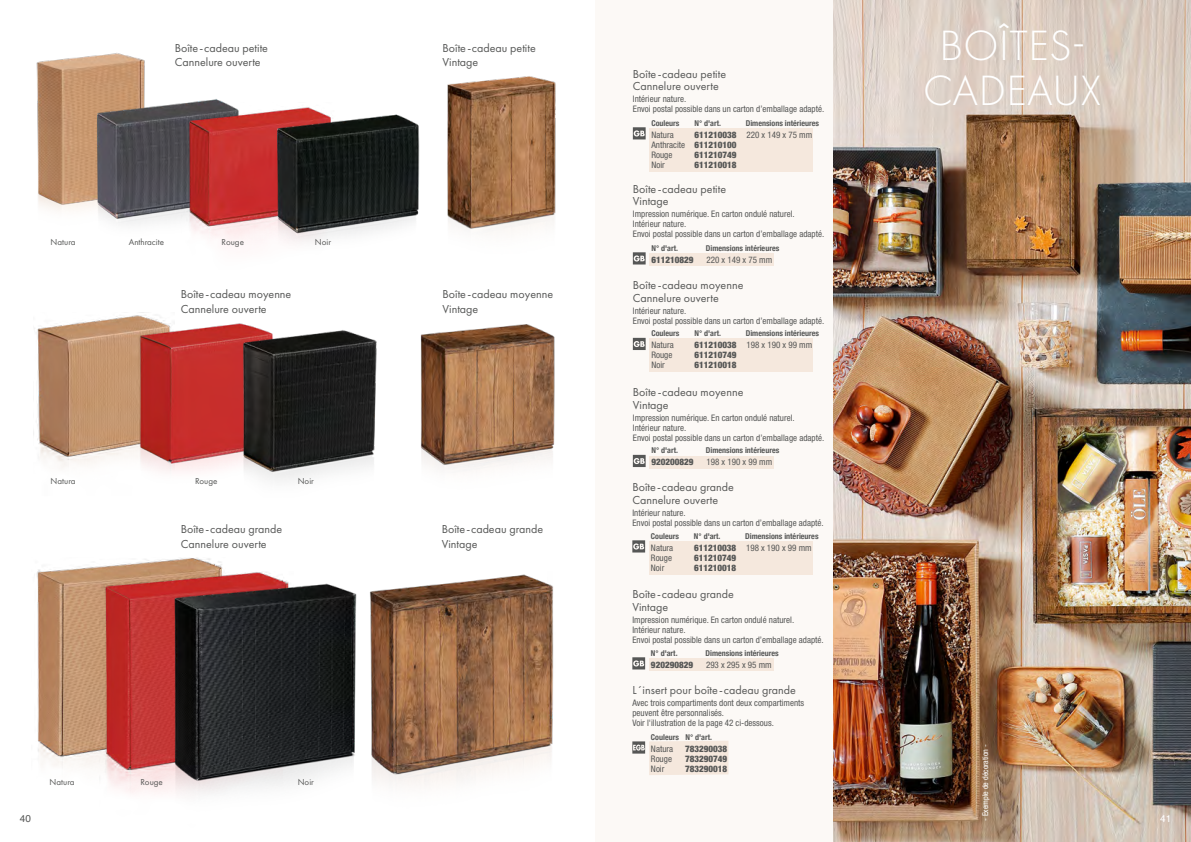
<style>
.page{position:relative;width:1191px;height:842px;background:#fff}
.page>*{position:absolute;margin:0;border:0;box-sizing:border-box;transform-origin:0 0}
.t1{font:300 44px/45px "Futura PT";letter-spacing:.01em;color:#fff;text-align:center}
.t2{font:12px/14.4px "Futura PT";color:#565756}
.t3{font:10px "Helvetica";color:#565756}
.t4{font:10px "Helvetica";color:#fff}
.t5{font:condensed 9px/10px "Helvetica Neue LT Std";color:#565756}
.t6{font:900 condensed 9px "Helvetica Neue";color:#565756}
.t7{font:9px "Futura PT";color:#565756}
.t8{font:700 condensed 8px "Helvetica Neue";color:#565756}
.t9{font:condensed 8px "Helvetica Neue LT Std";color:#fff}
.s1{font-family:"Helvetica Neue";font-weight:900}
</style>
<div class="page">
<div style="left:595px;top:0;width:238px;height:842px;background:#fcf9f6"></div>
<img style="left:833px;top:0;width:358px;height:842px">
<img style="left:36px;top:53px;width:109px;height:158px">
<img style="left:93px;top:96px;width:130px;height:128px">
<img style="left:181px;top:102px;width:133px;height:141px">
<img style="left:447px;top:76px;width:109px;height:155px">
<img style="left:34px;top:312px;width:131px;height:156px">
<img style="left:135px;top:321px;width:119px;height:150px">
<img style="left:235px;top:327px;width:142px;height:154px">
<img style="left:36px;top:558px;width:187px;height:209px">
<img style="left:99px;top:571px;width:185px;height:222px">
<img style="left:168px;top:581px;width:189px;height:214px">
<img style="left:272px;top:110px;width:148px;height:133px">
<img style="left:420px;top:324px;width:135px;height:146px">
<img style="left:370px;top:574px;width:184px;height:211px">
<svg style="left:633px;top:127px;width:12px;height:12px"></svg>
<div style="left:649px;top:128px;width:164px;height:43px;background:#f5e8dd"></div>
<svg style="left:633px;top:252px;width:12px;height:12px"></svg>
<div style="left:649px;top:253px;width:125px;height:13px;background:#f5e8dd"></div>
<svg style="left:632px;top:741px;width:96px;height:34px"></svg>
<svg style="left:633px;top:338px;width:12px;height:12px"></svg>
<div style="left:649px;top:339px;width:164px;height:33px;background:#f5e8dd"></div>
<svg style="left:633px;top:455px;width:12px;height:12px"></svg>
<div style="left:649px;top:456px;width:125px;height:12px;background:#f5e8dd"></div>
<svg style="left:632px;top:540px;width:13px;height:12px"></svg>
<div style="left:649px;top:541px;width:163px;height:33px;background:#f5e8dd"></div>
<svg style="left:632px;top:657px;width:13px;height:12px"></svg>
<div style="left:649px;top:658px;width:124px;height:13px;background:#f5e8dd"></div>
<h2 class="t2" style="left:175px;top:41px;width:95px">Boîte-cadeau petite<br>Cannelure ouverte</h2>
<p class="t7" style="left:51px;top:236px;width:26px">Natura</p>
<p class="t7" style="left:129px;top:236px;width:37px">Anthracite</p>
<p class="t7" style="left:222px;top:236px;width:24px">Rouge</p>
<p class="t7" style="left:315px;top:236px;width:18px">Noir</p>
<h2 class="t2" style="left:181px;top:287px;width:112px">Boîte-cadeau moyenne<br>Cannelure ouverte</h2>
<p class="t7" style="left:51px;top:476px;width:26px">Natura</p>
<p class="t7" style="left:195px;top:476px;width:24px">Rouge</p>
<p class="t7" style="left:298px;top:476px;width:18px">Noir</p>
<h2 class="t2" style="left:181px;top:522px;width:103px">Boîte-cadeau grande<br>Cannelure ouverte</h2>
<p class="t3" style="left:20px;top:811px;width:13px">40</p>
<p class="t7" style="left:50px;top:776px;width:26px">Natura</p>
<p class="t7" style="left:140px;top:776px;width:24px">Rouge</p>
<p class="t7" style="left:298px;top:776px;width:18px">Noir</p>
<h2 class="t2" style="left:442px;top:41px;width:95px">Boîte-cadeau petite<br>Vintage</h2>
<h2 class="t2" style="left:442px;top:287px;width:112px">Boîte-cadeau moyenne<br>Vintage</h2>
<h2 class="t2" style="left:442px;top:522px;width:103px">Boîte-cadeau grande<br>Vintage</h2>
<h2 class="t2" style="left:633px;top:68px;width:95px;line-height:12px">Boîte-cadeau petite<br>Cannelure ouverte</h2>
<p class="t5" style="left:633px;top:94px;width:193px">Intérieur nature.<br>Envoi postal possible dans un carton d’emballage adapté.</p>
<p class="t8" style="left:651px;top:116px;width:29px">Couleurs</p>
<p class="t8" style="left:694px;top:116px;width:28px">N° d'art.</p>
<p class="t8" style="left:746px;top:116px;width:75px">Dimensions intérieures</p>
<p class="t5" style="left:651px;top:129px;width:24px">Natura</p>
<p class="t5" style="left:651px;top:129px;width:162px;text-indent:43px"><span class="s1">611210038</span> 220 x 149 x 75 mm<br>Anthracite <span class="s1">611210100<br></span>Rouge</p>
<p class="t6" style="left:694px;top:147px;width:44px">611210749</p>
<p class="t5" style="left:651px;top:159px;width:15px">Noir</p>
<p class="t6" style="left:694px;top:157px;width:44px">611210018</p>
<h2 class="t2" style="left:633px;top:183px;width:95px;line-height:12px">Boîte-cadeau petite<br>Vintage</h2>
<p class="t5" style="left:633px;top:209px;width:193px">Impression numérique. En carton ondulé naturel.<br>Intérieur nature.<br>Envoi postal possible dans un carton d’emballage adapté.</p>
<p class="t6" style="left:651px;top:252px;width:44px">611210829</p>
<p class="t5" style="left:706px;top:254px;width:67px">220 x 149 x 75 mm</p>
<p class="t8" style="left:651px;top:241px;width:28px">N° d'art.</p>
<p class="t8" style="left:706px;top:241px;width:75px">Dimensions intérieures</p>
<h2 class="t2" style="left:633px;top:278px;width:112px;line-height:13px">Boîte-cadeau moyenne<br>Cannelure ouverte</h2>
<p class="t5" style="left:633px;top:306px;width:193px">Intérieur nature.<br>Envoi postal possible dans un carton d’emballage adapté.</p>
<p class="t8" style="left:651px;top:327px;width:29px">Couleurs</p>
<p class="t8" style="left:694px;top:327px;width:28px">N° d'art.</p>
<p class="t8" style="left:746px;top:327px;width:75px">Dimensions intérieures</p>
<p class="t5" style="left:651px;top:340px;width:24px">Natura</p>
<p class="t5" style="left:694px;top:340px;width:119px"><span class="s1">611210038</span> 198 x 190 x 99 mm</p>
<p class="t5" style="left:651px;top:350px;width:22px">Rouge</p>
<p class="t6" style="left:694px;top:348px;width:44px">611210749</p>
<p class="t5" style="left:651px;top:360px;width:15px">Noir</p>
<p class="t6" style="left:694px;top:358px;width:44px">611210018</p>
<h2 class="t2" style="left:633px;top:385px;width:112px;line-height:13px">Boîte-cadeau moyenne<br>Vintage</h2>
<p class="t5" style="left:633px;top:413px;width:193px">Impression numérique. En carton ondulé naturel.<br>Intérieur nature.<br>Envoi postal possible dans un carton d’emballage adapté.</p>
<p class="t6" style="left:651px;top:455px;width:44px">920200829</p>
<p class="t5" style="left:706px;top:457px;width:67px">198 x 190 x 99 mm</p>
<p class="t8" style="left:651px;top:444px;width:28px">N° d'art.</p>
<p class="t8" style="left:706px;top:444px;width:75px">Dimensions intérieures</p>
<h2 class="t2" style="left:632px;top:481px;width:103px;line-height:13px">Boîte-cadeau grande<br>Cannelure ouverte</h2>
<p class="t5" style="left:632px;top:508px;width:193px">Intérieur nature.<br>Envoi postal possible dans un carton d’emballage adapté.</p>
<p class="t8" style="left:651px;top:529px;width:29px">Couleurs</p>
<p class="t8" style="left:694px;top:529px;width:28px">N° d'art.</p>
<p class="t8" style="left:745px;top:529px;width:75px">Dimensions intérieures</p>
<p class="t5" style="left:651px;top:542px;width:24px">Natura</p>
<p class="t5" style="left:694px;top:542px;width:119px"><span class="s1">611210038</span> 198 x 190 x 99 mm</p>
<p class="t5" style="left:651px;top:552px;width:22px">Rouge</p>
<p class="t6" style="left:694px;top:550px;width:44px">611210749</p>
<p class="t5" style="left:651px;top:562px;width:15px">Noir</p>
<p class="t6" style="left:694px;top:560px;width:44px">611210018</p>
<h2 class="t2" style="left:632px;top:588px;width:103px;line-height:13px">Boîte-cadeau grande<br>Vintage</h2>
<p class="t5" style="left:632px;top:615px;width:193px">Impression numérique. En carton ondulé naturel.<br>Intérieur nature.<br>Envoi postal possible dans un carton d’emballage adapté.</p>
<p class="t6" style="left:651px;top:657px;width:44px">920290829</p>
<p class="t5" style="left:706px;top:659px;width:67px">293 x 295 x 95 mm</p>
<p class="t8" style="left:651px;top:646px;width:28px">N° d'art.</p>
<p class="t8" style="left:705px;top:646px;width:75px">Dimensions intérieures</p>
<h2 class="t2" style="left:632px;top:682px;width:165px">L´insert pour boîte-cadeau grande</h2>
<p class="t5" style="left:632px;top:697px;width:173px">Avec trois compartiments dont deux compartiments peuvent être personnalisés.<br>Voir l'illustration de la page 42 ci-dessous.</p>
<p class="t5" style="left:651px;top:743px;width:24px">Natura</p>
<p class="t6" style="left:685px;top:741px;width:44px">783290038</p>
<p class="t5" style="left:651px;top:753px;width:22px">Rouge</p>
<p class="t6" style="left:685px;top:751px;width:44px">783290749</p>
<p class="t5" style="left:651px;top:763px;width:15px">Noir</p>
<p class="t6" style="left:685px;top:761px;width:44px">783290018</p>
<p class="t8" style="left:651px;top:730px;width:63px">Couleurs N° d'art.</p>
<h1 class="t1" style="left:923px;top:23px;width:180px">BOÎTES-<br>CADEAUX</h1>
<p class="t9" style="left:980px;top:821px;width:78px;rotate:-90deg">- Exemple de décoration -</p>
<p class="t4" style="left:1160px;top:811px;width:13px">41</p>
</div>
